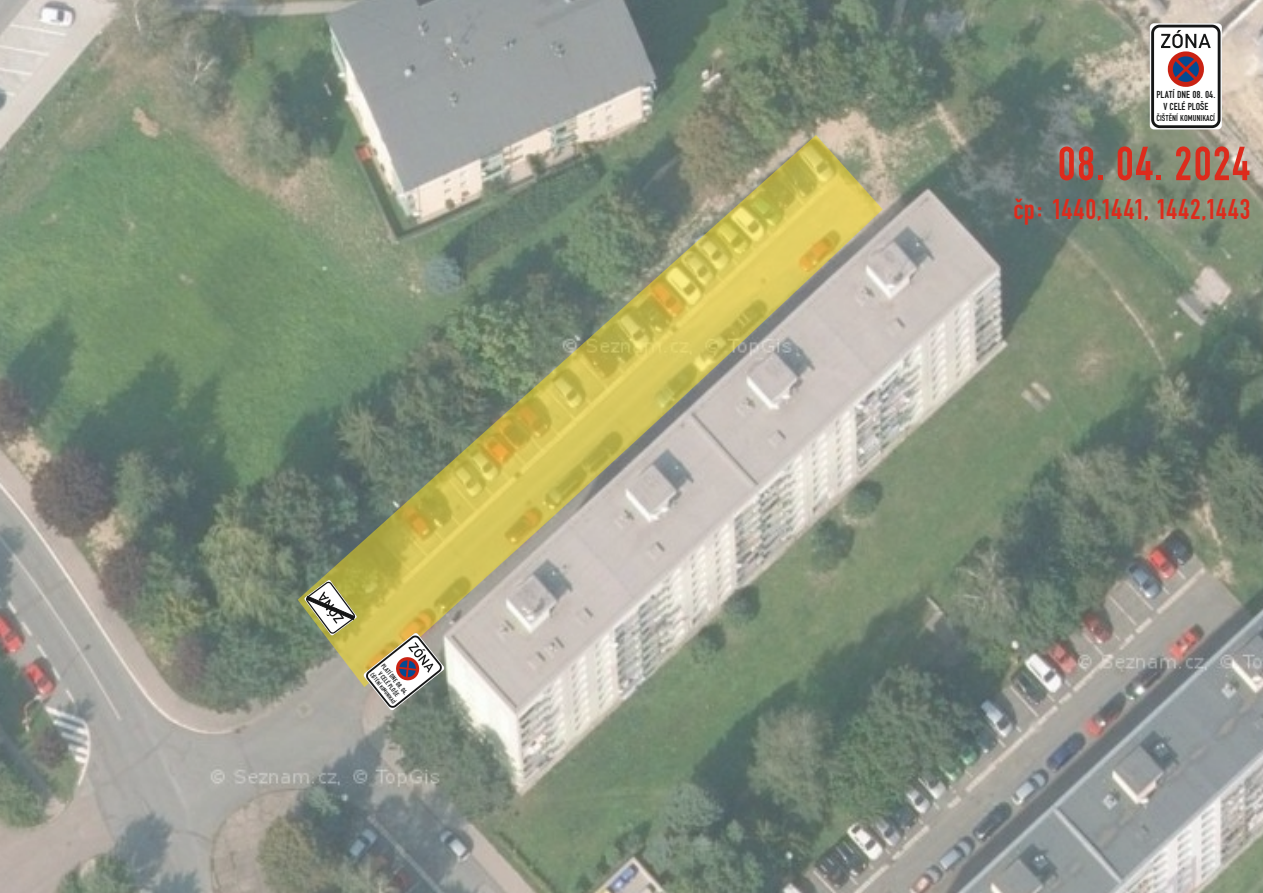
<style>
.page{position:relative;width:1263px;height:893px;background:#fff}
.page>*{position:absolute;margin:0;border:0;box-sizing:border-box;transform-origin:0 0}
.t1{font:50.1px "Znacky uzke";color:#dd2b1c}
.t2{font:30px "Znacky uzke";color:#dd2b1c}
.t3{font:10.65px/11.9px "Znacky uzke";color:#151616;text-align:center}
.t4{font:9px "Znacky uzke";color:#151616}
.t5{font:6.9px "Znacky uzke";color:#151616}
.t6{font:5.85px "Znacky uzke";color:#151616}
</style>
<div class="page">
<img style="left:0;top:0;width:1263px;height:893px">
<svg style="left:298px;top:135px;width:585px;height:552px;background:#a3a684"></svg>
<svg style="left:1150px;top:23px;width:72px;height:107px"></svg>
<svg style="left:364px;top:633px;width:80px;height:77px"></svg>
<svg style="left:304px;top:580px;width:53px;height:55px"></svg>
<p class="t5" style="left:384px;top:663px;width:40px;rotate:51deg">PLATÍ DNE 08. 04.</p>
<p class="t5" style="left:381px;top:671px;width:31px;rotate:51deg">V CELÉ PLOŠE</p>
<p class="t6" style="left:373px;top:672px;width:39px;rotate:51deg">ČIŠTĚNÍ KOMUNIKACÍ</p>
<p class="t3" style="left:1156px;top:90px;width:61px">PLATÍ DNE 08. 04.<br>V CELÉ PLOŠE</p>
<p class="t4" style="left:1156px;top:115px;width:60px">ČIŠTĚNÍ KOMUNIKACÍ</p>
<h1 class="t1" style="left:1057px;top:146px;width:195px">08. 04. 2024</h1>
<h2 class="t2" style="left:1013px;top:198px;width:239px">čp: 1440,1441, 1442,1443</h2>
</div>
